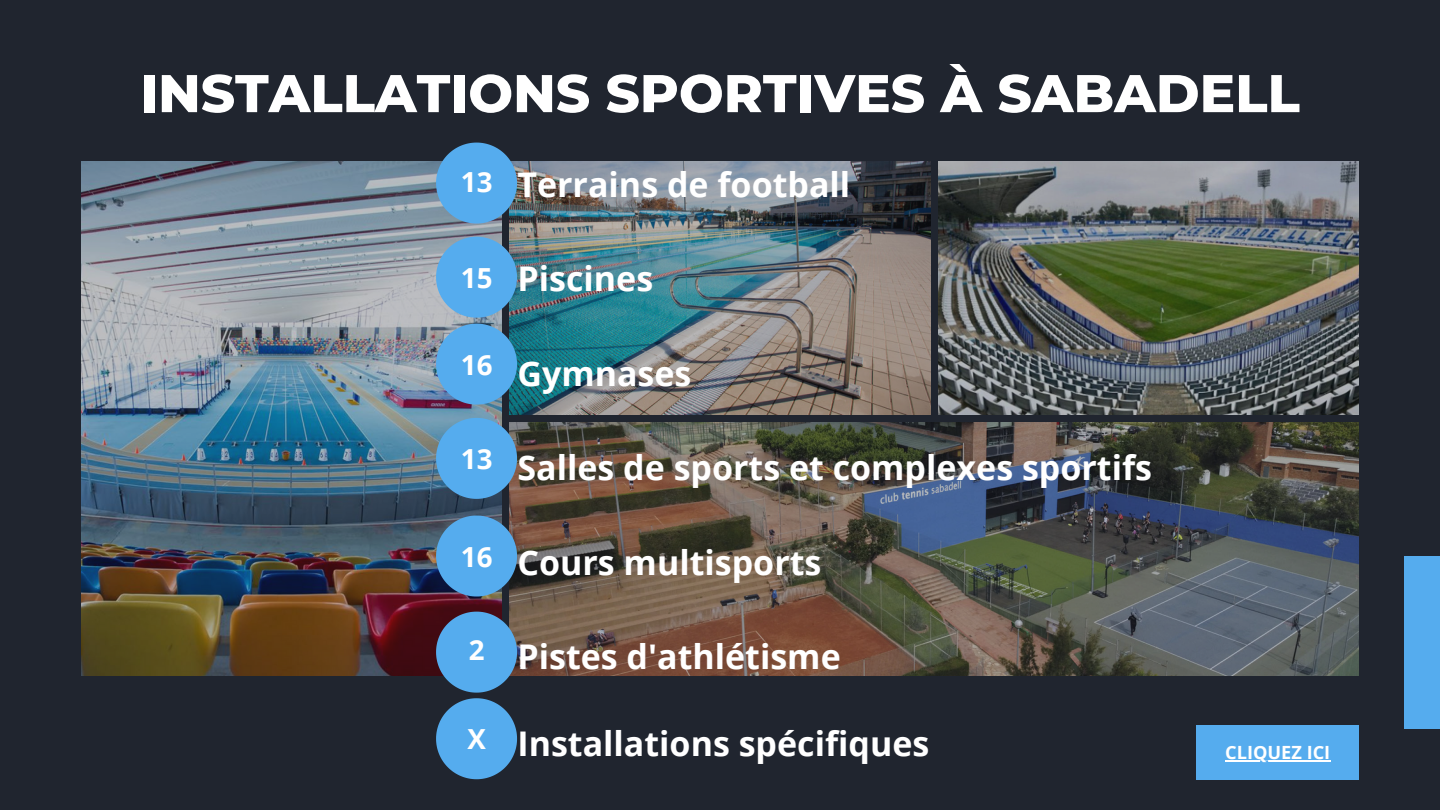
<style>
.page{position:relative;width:1440px;height:810px;background:#20252f}
.page>*{position:absolute;margin:0;border:0;box-sizing:border-box;transform-origin:0 0}
.t1{font:800 53px "Montserrat";color:#fff}
.t2{font:700 34px "Open Sans";color:#fff}
.t3{font:700 27.7px "Open Sans";color:#fff}
.t4{font:700 18.2px "Open Sans";color:#fff}
</style>
<div class="page">
<img style="left:81px;top:161px;width:421px;height:515px">
<img style="left:509px;top:161px;width:422px;height:254px">
<img style="left:938px;top:161px;width:421px;height:254px">
<img style="left:509px;top:422px;width:850px;height:254px">
<div style="left:1404px;top:556px;width:36px;height:173px;background:#55acee"></div>
<div style="left:1197px;top:725px;width:162px;height:55px;background:#55acee"></div>
<svg style="left:436px;top:143px;width:81px;height:81px;background:#5299cf"></svg>
<hr style="left:1225px;top:761px;width:105px;height:1px;background:#fff">
<svg style="left:436px;top:237px;width:81px;height:81px;background:#5da5da"></svg>
<svg style="left:436px;top:324px;width:81px;height:81px;background:#549ed5"></svg>
<svg style="left:436px;top:418px;width:81px;height:81px;background:#559cd3"></svg>
<svg style="left:436px;top:516px;width:81px;height:81px;background:#5194ca"></svg>
<svg style="left:436px;top:612px;width:81px;height:167px"></svg>
<h1 class="t1" style="left:140px;top:61px;width:1161px">INSTALLATIONS SPORTIVES À SABADELL</h1>
<p class="t3" style="left:461px;top:162px;width:33px">13</p>
<p class="t2" style="left:517px;top:160px;width:334px">Terrains de football</p>
<p class="t3" style="left:461px;top:258px;width:33px">15</p>
<p class="t2" style="left:517px;top:255px;width:137px">Piscines</p>
<p class="t3" style="left:461px;top:345px;width:33px">16</p>
<p class="t2" style="left:517px;top:349px;width:176px">Gymnases</p>
<p class="t3" style="left:461px;top:440px;width:33px">13</p>
<p class="t2" style="left:517px;top:444px;width:636px">Salles de sports et complexes sportifs</p>
<p class="t3" style="left:461px;top:537px;width:33px">16</p>
<p class="t2" style="left:517px;top:538px;width:306px">Cours multisports</p>
<p class="t3" style="left:469px;top:631px;width:17px">2</p>
<p class="t2" style="left:517px;top:633px;width:325px">Pistes d'athlétisme</p>
<p class="t2" style="left:468px;top:719px;width:463px"><sup>X</sup> Installations spécifiques</p>
<p class="t4" style="left:1225px;top:740px;width:107px">CLIQUEZ ICI</p>
</div>
